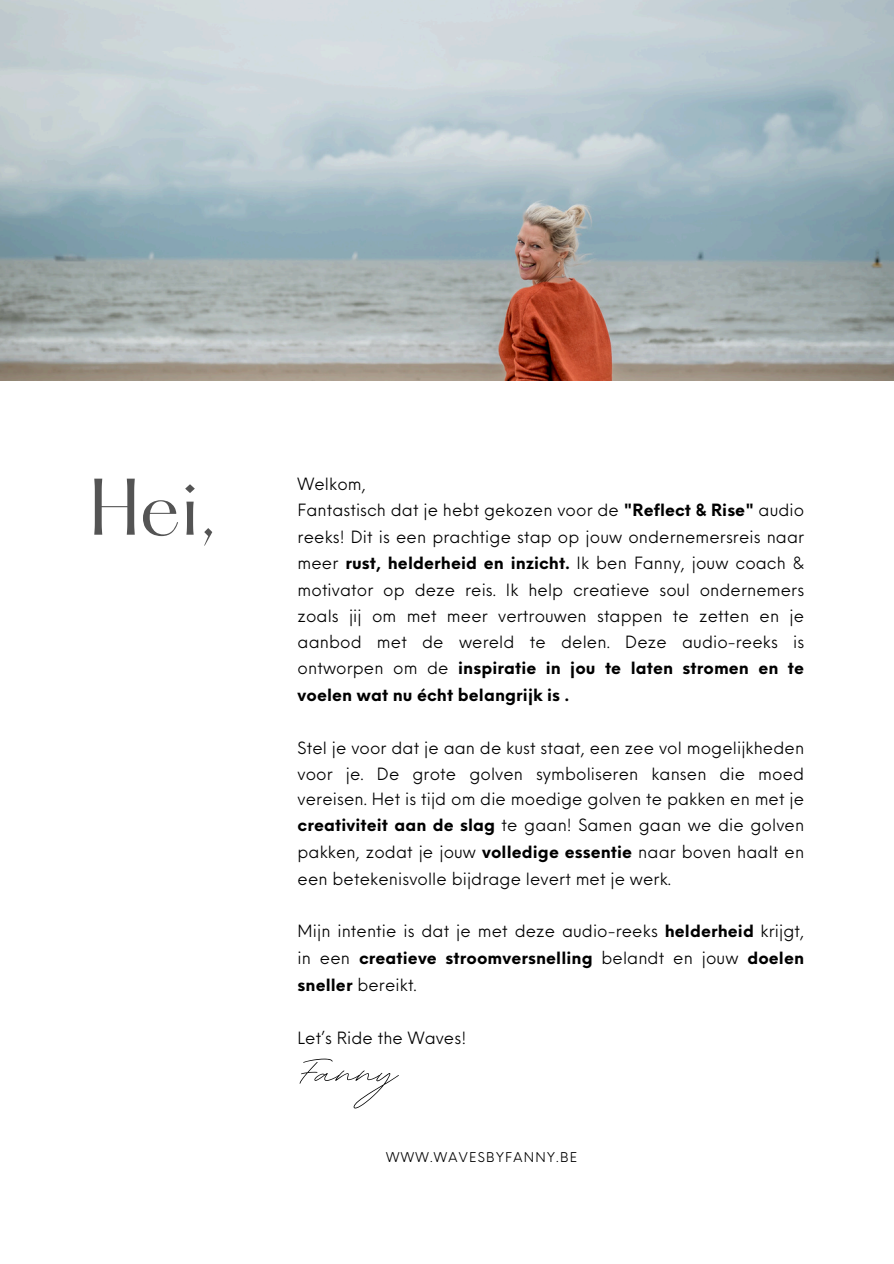
<style>
.page{position:relative;width:894px;height:1264px;background:#fff}
.page>*{position:absolute;margin:0;border:0;box-sizing:border-box;transform-origin:0 0}
.t1{font:70.05px "Hatton";color:#545454}
.t2{font:67.5px "BD Script";letter-spacing:.005em;color:#000}
.t3{font:16.5px/26.2px "Neue Einstellung";letter-spacing:.005em;color:#000;text-align:justify}
.t4{font:13.2px "Neue Einstellung";letter-spacing:.1em;color:#000}
.s1{font-weight:700}
</style>
<div class="page">
<img style="left:0;top:0;width:893px;height:380px">
<h1 class="t1" style="left:89px;top:474px;width:129px">Hei,</h1>
<h1 class="t3" style="left:297px;top:469px;width:508px;text-align:left">Welkom,<br>Fantastisch dat je hebt gekozen voor de <span class="s1">"Reflect &amp; Rise"</span> audio reeks! Dit is een prachtige stap op jouw ondernemersreis naar meer <span class="s1">rust, helderheid en inzicht.</span> Ik ben Fanny, jouw coach &amp; motivator op deze reis. Ik help creatieve soul ondernemers zoals jij om met meer vertrouwen stappen te zetten en je aanbod met de wereld te delen. Deze audio-reeks is ontworpen om de <span class="s1">inspiratie in jou te laten stromen en te voelen wat nu écht belangrijk is .</span></h1>
<h2 class="t3" style="left:297px;top:732px;width:508px">Stel je voor dat je aan de kust staat, een zee vol mogelijkheden voor je. De grote golven symboliseren kansen die moed vereisen. Het is tijd om die moedige golven te pakken en met je <span class="s1">creativiteit aan de slag</span> te gaan! Samen gaan we die golven pakken, zodat je jouw <span class="s1">volledige essentie</span> naar boven haalt en een betekenisvolle bijdrage levert met je werk.</h2>
<h2 class="t3" style="left:297px;top:915px;width:508px;line-height:27px">Mijn intentie is dat je met deze audio-reeks <span class="s1">helderheid</span> krijgt, in een <span class="s1">creatieve stroomversnelling</span> belandt en jouw <span class="s1">doelen sneller</span> bereikt.</h2>
<h2 class="t3" style="left:297px;top:1023px;width:170px">Let’s Ride the Waves!</h2>
<h2 class="t2" style="left:297px;top:1027px;width:101px">Fanny</h2>
<p class="t4" style="left:386px;top:1145px;width:193px">WWW.WAVESBYFANNY.BE</p>
</div>
